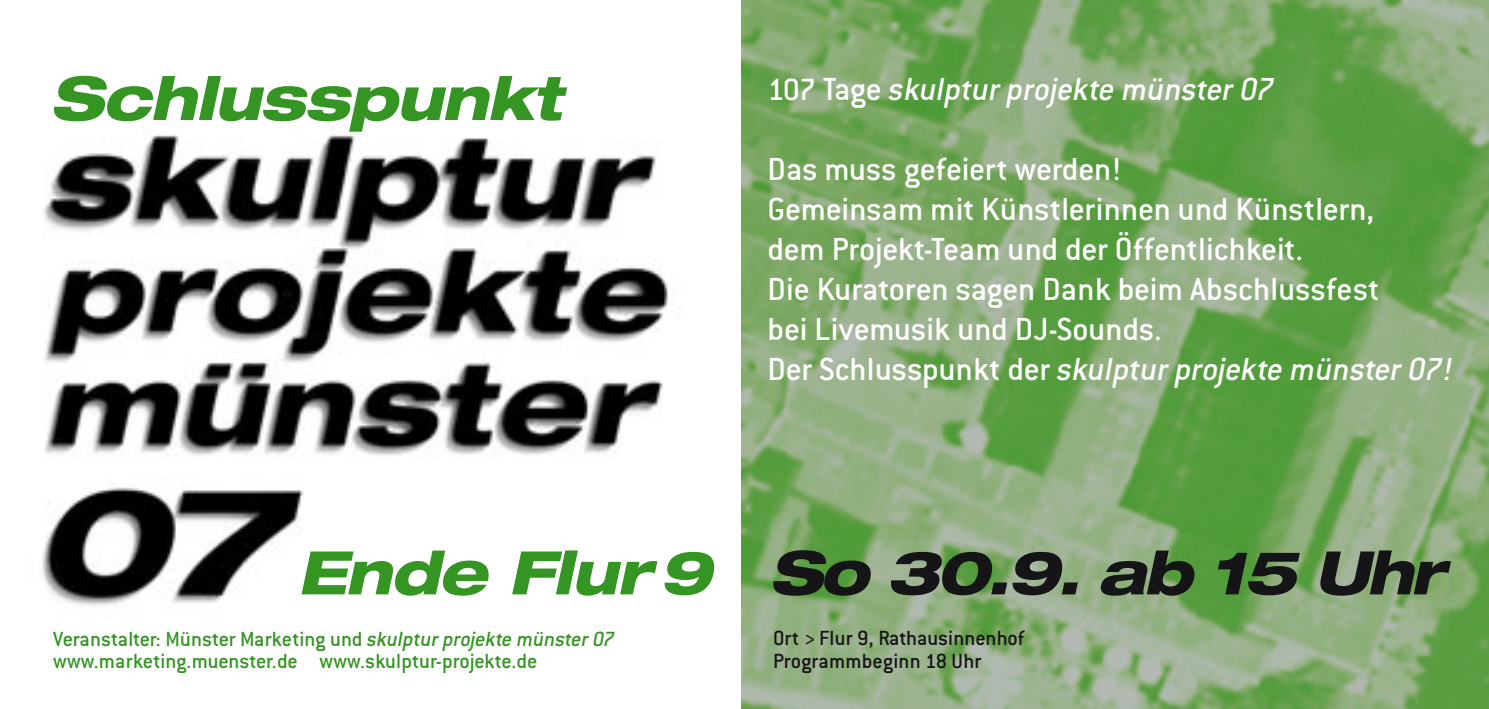
<style>
.page{position:relative;width:1489px;height:709px;background:#fff}
.page>*{position:absolute;margin:0;border:0;box-sizing:border-box;transform-origin:0 0}
.t1{font:italic 800 expanded 60px "Helvetica Neue LT";letter-spacing:-.035em;color:#151518}
.t2{font:italic 800 expanded 60px "Helvetica Neue LT";letter-spacing:-.02em;color:#349522}
.t3{font:500 35px "Conduit ITC";letter-spacing:-.005em;color:#fff}
.t4{font:italic 500 35px "Conduit ITC";letter-spacing:-.005em;color:#fff}
.t5{font:500 22.5px "Conduit ITC";letter-spacing:-.005em;color:#349522}
.t6{font:500 22.5px "Conduit ITC";color:#151518}
.s1{font-style:normal;font-size:33.75px}
.s2{font-style:normal}
.s3{color:#349522}
.s4{font-style:italic}
</style>
<div class="page">
<img style="left:741px;top:0;width:747px;height:709px">
<img style="left:42px;top:135px;width:626px;height:471px">
<p class="t2" style="left:50px;top:60px;width:514px">Schlusspunkt</p>
<p class="t4" style="left:767px;top:69px;width:508px"><span class="s1">107</span> <span class="s2">Tage</span> skulptur projekte münster 07</p>
<p class="t3" style="left:767px;top:149px;width:355px">Das muss gefeiert werden!</p>
<p class="t3" style="left:767px;top:189px;width:608px">Gemeinsam mit Künstlerinnen und Künstlern,</p>
<p class="t3" style="left:767px;top:229px;width:537px">dem Projekt-Team und der Öffentlichkeit.</p>
<p class="t3" style="left:767px;top:269px;width:613px">Die Kuratoren sagen Dank beim Abschlussfest</p>
<p class="t3" style="left:767px;top:309px;width:395px">bei Livemusik und DJ-Sounds.</p>
<p class="t4" style="left:767px;top:349px;width:686px"><span class="s2">Der Schlusspunkt der</span> skulptur projekte münster 07!</p>
<p class="t1" style="left:297px;top:534px;width:1148px"><span class="s3">Ende Flur 9</span> So 30.9. ab 15 Uhr</p>
<p class="t6" style="left:773px;top:625px;width:253px">Ort &gt; Flur 9, Rathausinnenhof</p>
<p class="t6" style="left:773px;top:648px;width:210px">Programmbeginn 18 Uhr</p>
<p class="t5" style="left:53px;top:626px;width:563px">Veranstalter: Münster Marketing und <span class="s4">skulptur projekte münster 07</span></p>
<p class="t5" style="left:53px;top:648px;width:486px">www.marketing.muenster.de www.skulptur-projekte.de</p>
</div>
